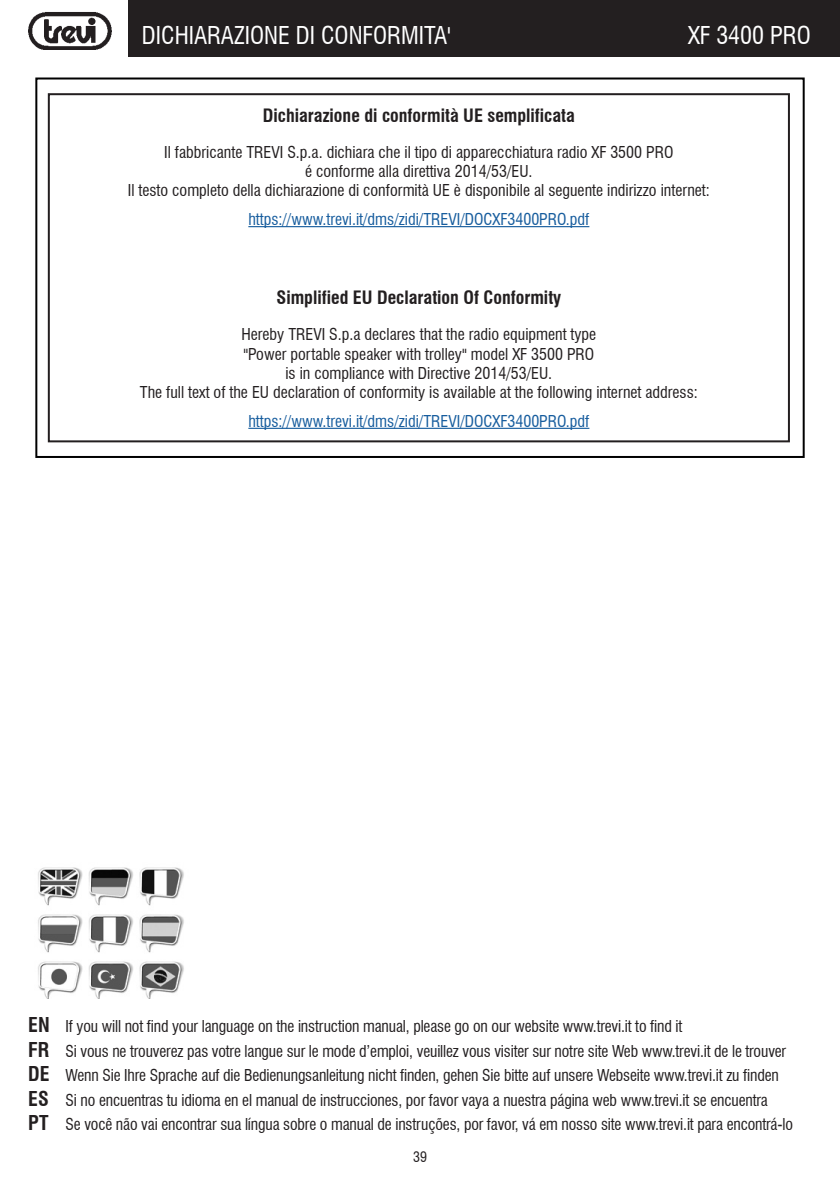
<style>
.page{position:relative;width:840px;height:1191px;background:#fff}
.page>*{position:absolute;margin:0;border:0;box-sizing:border-box;transform-origin:0 0}
.t1{font:condensed 24px "Swiss 721 BT";color:#fff}
.t2{font:700 condensed 18px "Swiss 721 BT";color:#231f20}
.t3{font:condensed 16px/19.2px "Swiss 721 BT";letter-spacing:-.01em;color:#231f20;text-align:center}
.t4{font:condensed 16px "Swiss 721 BT";color:#175d9e}
.t5{font:condensed 14px "Swiss 721 BT";color:#231f20}
.s1{font-weight:700;font-size:20px}
</style>
<div class="page">
<div style="left:128px;top:0;width:711px;height:57px;background:#231f20"></div>
<img style="left:29px;top:12px;width:83px;height:38px">
<hr style="left:248px;top:226px;width:341px;height:1px;background:#175d9e">
<hr style="left:248px;top:428px;width:341px;height:1px;background:#175d9e">
<div style="left:35px;top:77px;width:769px;height:381px;border:2px solid #000"></div>
<div style="left:48px;top:93px;width:741px;height:349px;border:2px solid #231f20"></div>
<img style="left:38px;top:867px;width:146px;height:131px">
<svg style="left:38px;top:869px;width:13px;height:1px"></svg>
<svg style="left:66px;top:869px;width:22px;height:1px"></svg>
<svg style="left:100px;top:869px;width:23px;height:1px"></svg>
<svg style="left:172px;top:869px;width:12px;height:1px"></svg>
<h1 class="t1" style="left:142px;top:21px;width:310px">DICHIARAZIONE DI CONFORMITA'</h1>
<h1 class="t1" style="left:687px;top:21px;width:124px">XF 3400 PRO</h1>
<p class="t2" style="left:263px;top:105px;width:313px">Dichiarazione di conformità UE semplificata</p>
<p class="t3" style="left:128px;top:142px;width:583px">Il fabbricante TREVI S.p.a. dichiara che il tipo di apparecchiatura radio XF 3500 PRO<br>é conforme alla direttiva 2014/53/EU.<br>Il testo completo della dichiarazione di conformità UE è disponibile al seguente indirizzo internet:</p>
<p class="t4" style="left:248px;top:210px;width:342px">https://www.trevi.it/dms/zidi/TREVI/DOCXF3400PRO.pdf</p>
<p class="t2" style="left:276px;top:287px;width:286px">Simplified EU Declaration Of Conformity</p>
<p class="t3" style="left:140px;top:325px;width:559px">Hereby TREVI S.p.a declares that the radio equipment type<br>"Power portable speaker with trolley" model XF 3500 PRO<br>is in compliance with Directive 2014/53/EU.<br>The full text of the EU declaration of conformity is available at the following internet address:</p>
<p class="t4" style="left:248px;top:411px;width:342px">https://www.trevi.it/dms/zidi/TREVI/DOCXF3400PRO.pdf</p>
<p class="t3" style="left:28px;top:1014px;width:765px;line-height:24.4px;text-align:left"><span class="s1">EN</span> If you will not find your language on the instruction manual, please go on our website www.trevi.it to find it<br><span class="s1">FR</span> Si vous ne trouverez pas votre langue sur le mode d’emploi, veuillez vous visiter sur notre site Web www.trevi.it de le trouver <span class="s1">DE</span> Wenn Sie Ihre Sprache auf die Bedienungsanleitung nicht finden, gehen Sie bitte auf unsere Webseite www.trevi.it zu finden <span class="s1">ES</span> Si no encuentras tu idioma en el manual de instrucciones, por favor vaya a nuestra página web www.trevi.it se encuentra<br><span class="s1">PT</span> Se você não vai encontrar sua língua sobre o manual de instruções, por favor, vá em nosso site www.trevi.it para encontrá-lo</p>
<p class="t5" style="left:413px;top:1148px;width:15px">39</p>
</div>
